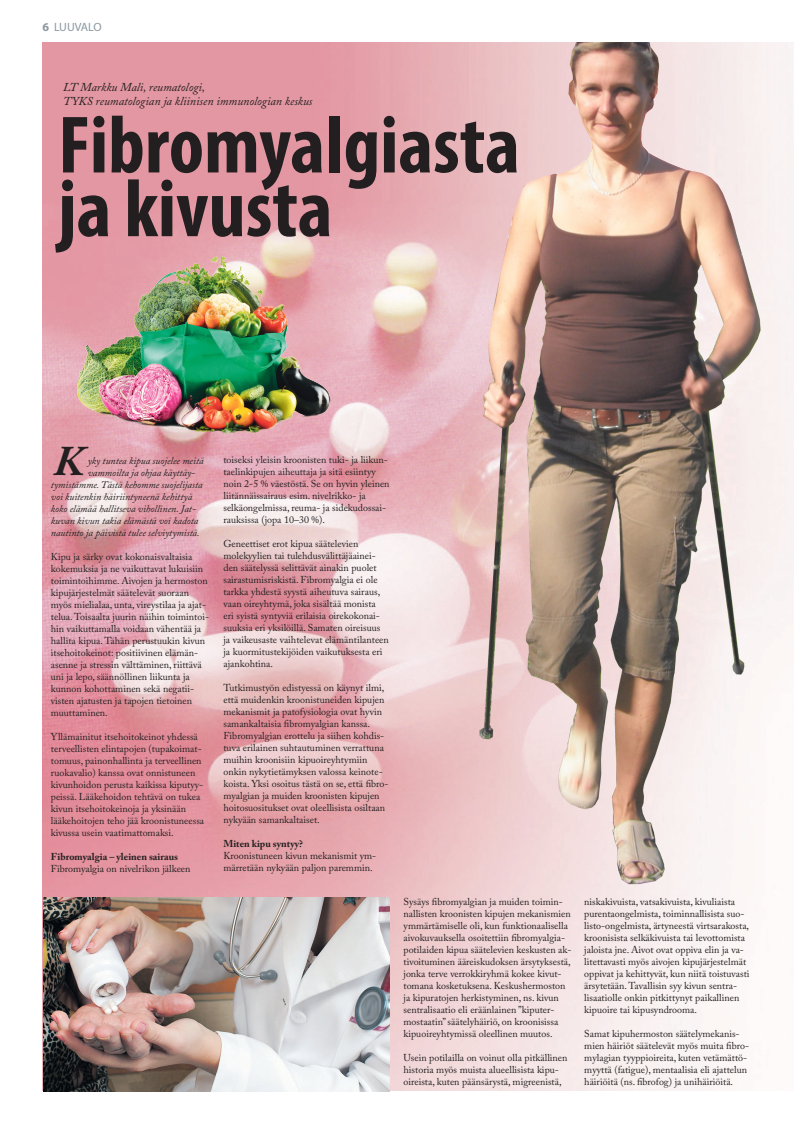
<style>
.page{position:relative;width:794px;height:1134px;background:#fff}
.page>*{position:absolute;margin:0;border:0;box-sizing:border-box;transform-origin:0 0}
.t1{font:700 condensed 82.1px "Myriad Pro";color:#231f20}
.t2{font:italic 700 42px "Adobe Caslon Pro";color:#231f20}
.t3{font:italic 12px "Adobe Caslon Pro";color:#231f20}
.t4{font:12px "Myriad Pro";letter-spacing:-.02em;color:#8b98a2}
.t5{font:10px/12px "Adobe Caslon Pro";color:#231f20}
.t6{font:italic 10px/12px "Adobe Caslon Pro";color:#231f20}
.t7{font:700 10px "Adobe Caslon Pro";color:#231f20}
.s1{font-weight:700}
</style>
<div class="page">
<img style="left:43px;top:43px;width:751px;height:1047px">
<img style="left:462px;top:42px;width:307px;height:853px">
<img style="left:69px;top:251px;width:272px;height:187px">
<img style="left:43px;top:897px;width:347px;height:194px">
<p class="t4" style="left:43px;top:19px;width:61px"><span class="s1">6</span> LUUVALO</p>
<p class="t3" style="left:63px;top:79px;width:143px">LT Markku Mali, reumatologi,</p>
<p class="t3" style="left:63px;top:94px;width:251px">TYKS reumatologian ja kliinisen immunologian keskus</p>
<p class="t1" style="left:58px;top:94px;width:463px">Fibromyalgiasta</p>
<p class="t1" style="left:58px;top:158px;width:276px">ja kivusta</p>
<p class="t2" style="left:54px;top:436px;width:32px">K</p>
<p class="t6" style="left:88px;top:454px;width:117px">yky tuntea kipua suojelee meitä</p>
<p class="t6" style="left:51px;top:466px;width:153px;text-indent:37px">vammoilta ja ohjaa käyttäy&shy;tymistämme. Tästä kehomme suojelijasta voi kuitenkin häiriintyneenä kehittyä koko elämää hallitseva vihollinen. Jat&shy;kuvan kivun takia elämästä voi kadota nautinto ja päivistä tulee selviytymistä.</p>
<p class="t5" style="left:51px;top:550px;width:160px">Kipu ja särky ovat kokonaisvaltaisia kokemuksia ja ne vaikuttavat lukuisiin toimintoihimme. Aivojen ja hermoston kipujärjestelmät säätelevät suoraan myös mielialaa, unta, vireystilaa ja ajat&shy;telua. Toisaalta juurin näihin toimintoi&shy;hin vaikuttamalla voidaan vähentää ja hallita kipua. Tähän perustuukin kivun itsehoitokeinot: positiivinen elämän&shy;asenne ja stressin välttäminen, riittävä uni ja lepo, säännöllinen liikunta ja kunnon kohottaminen sekä negatii&shy;visten ajatusten ja tapojen tietoinen muuttaminen.</p>
<p class="t5" style="left:51px;top:730px;width:155px">Yllämainitut itsehoitokeinot yhdessä terveellisten elintapojen (tupakoimat&shy;tomuus, painonhallinta ja terveellinen ruokavalio) kanssa ovat onnistuneen kivunhoidon perusta kaikissa kiputyy&shy;peissä. Lääkehoidon tehtävä on tukea kivun itsehoitokeinoja ja yksinään lääkehoitojen teho jää kroonistuneessa kivussa usein vaatimattomaksi.</p>
<p class="t7" style="left:51px;top:850px;width:129px">Fibromyalgia – yleinen sairaus</p>
<p class="t5" style="left:51px;top:862px;width:141px">Fibromyalgia on nivelrikon jälkeen</p>
<p class="t5" style="left:223px;top:453px;width:168px">toiseksi yleisin kroonisten tuki- ja liikun&shy;taelinkipujen aiheuttaja ja sitä esiintyy noin 2-5 % väestöstä. Se on hyvin yleinen liitännäissairaus esim. nivelrikko- ja selkäongelmissa, reuma- ja sidekudossai&shy;rauksissa (jopa 10–30 %).</p>
<p class="t5" style="left:223px;top:537px;width:167px">Geneettiset erot kipua säätelevien molekyylien tai tulehdusvälittäjäainei&shy;den säätelyssä selittävät ainakin puolet sairastumisriskistä. Fibromyalgia ei ole tarkka yhdestä syystä aiheutuva sairaus, vaan oireyhtymä, joka sisältää monista<br>eri syistä syntyviä erilaisia oirekokonai&shy;suuksia eri yksilöillä. Samaten oireisuus ja vaikeusaste vaihtelevat elämäntilanteen ja kuormitustekijöiden vaikutuksesta eri ajankohtina.</p>
<p class="t5" style="left:223px;top:681px;width:166px">Tutkimustyön edistyessä on käynyt ilmi, että muidenkin kroonistuneiden kipujen mekanismit ja patofysiologia ovat hyvin samankaltaisia fibromyalgian kanssa.<br>Fibromyalgian erottelu ja siihen kohdis&shy;tuva erilainen suhtautuminen verrattuna muihin kroonisiin kipuoireyhtymiin onkin nykytietämyksen valossa keinote&shy;koista. Yksi osoitus tästä on se, että fibro&shy;myalgian ja muiden kroonisten kipujen hoitosuositukset ovat oleellisista osiltaan nykyään samankaltaiset.</p>
<p class="t7" style="left:223px;top:837px;width:81px">Miten kipu syntyy?</p>
<p class="t5" style="left:223px;top:849px;width:154px">Kroonistuneen kivun mekanismit ym&shy;märretään nykyään paljon paremmin.</p>
<p class="t5" style="left:403px;top:895px;width:169px">Sysäys fibromyalgian ja muiden toimin&shy;nallisten kroonisten kipujen mekanismien ymmärtämiselle oli, kun funktionaalisella aivokuvauksella osoitettiin fibromyalgia&shy;potilaiden kipua säätelevien keskusten ak&shy;tivoituminen ääreiskudoksen ärsytyksestä, jonka terve verrokkiryhmä kokee kivut&shy;tomana kosketuksena. Keskushermoston ja kipuratojen herkistyminen, ns. kivun sentralisaatio eli eräänlainen ”kiputer&shy;mostaatin” säätelyhäiriö, on kroonisissa kipuoireyhtymissä oleellinen muutos.</p>
<p class="t5" style="left:403px;top:1051px;width:165px">Usein potilailla on voinut olla pitkällinen historia myös muista alueellisista kipu&shy;oireista, kuten päänsärystä, migreenistä,</p>
<p class="t5" style="left:584px;top:895px;width:167px">niskakivuista, vatsakivuista, kivuliaista purentaongelmista, toiminnallisista suo&shy;listo-ongelmista, ärtyneestä virtsarakosta, kroonisista selkäkivuista tai levottomista jaloista jne. Aivot ovat oppiva elin ja va&shy;litettavasti myös aivojen kipujärjestelmät oppivat ja kehittyvät, kun niitä toistuvasti ärsytetään. Tavallisin syy kivun sentra&shy;lisaatiolle onkin pitkittynyt paikallinen kipuoire tai kipusyndrooma.</p>
<p class="t5" style="left:584px;top:1027px;width:166px">Samat kipuhermoston säätelymekanis&shy;mien häiriöt säätelevät myös muita fibro&shy;mylagian tyyppioireita, kuten vetämättö&shy;myyttä (fatigue), mentaalisia eli ajattelun häiriöitä (ns. fibrofog) ja unihäiriöitä.</p>
</div>
